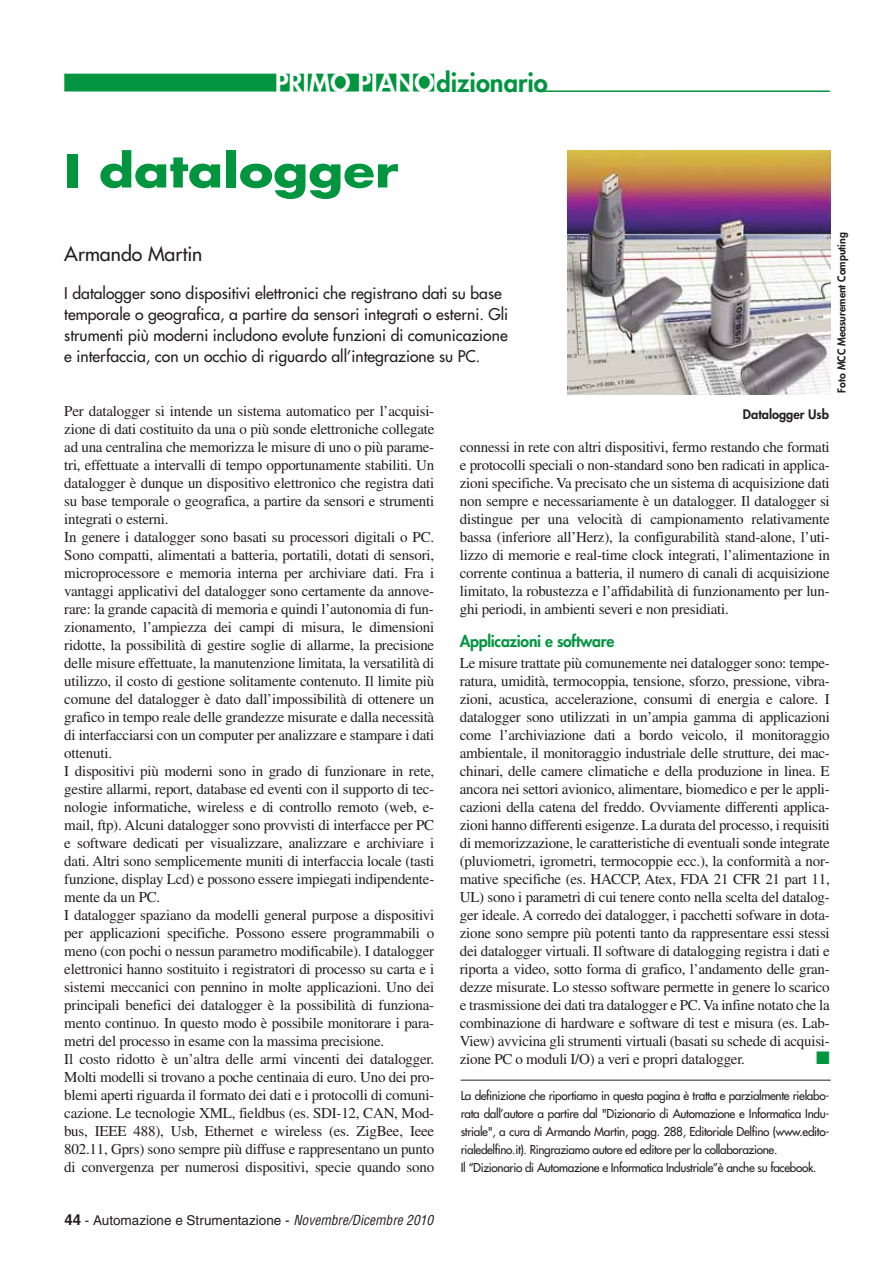
<style>
.page{position:relative;width:892px;height:1266px;background:#fff}
.page>*{position:absolute;margin:0;border:0;box-sizing:border-box;transform-origin:0 0}
.t1{font:700 45px "Futura LT";color:#01953f;scale:1.15 1}
.t2{font:800 25.5px "Futura LT";color:#fff}
.t3{font:19.5px "Futura LT";color:#231f20}
.t4{font:18px "Zapf Dingbats";color:#01953f}
.t5{font:15.75px/21px "Futura LT";color:#231f20}
.t6{font:800 15.75px "Futura LT";letter-spacing:-.015em;color:#01953f}
.t7{font:15px/18px "Times LT";letter-spacing:-.015em;color:#231f20;text-align:justify}
.t8{font:13.5px "Helvetica LT";color:#231f20}
.t9{font:800 12.75px "Futura LT";color:#231f20}
.t10{font:12px/18px "Futura LT";letter-spacing:-.03em;color:#231f20}
.t11{font:800 10.5px "Futura LT";color:#231f20}
.s1{color:#01953f}
.s2{font-weight:700;font-size:15px}
.s3{font-style:italic;font-stretch:condensed}
</style>
<div class="page">
<div style="left:64px;top:74px;width:370px;height:17px;background:#01953f"></div>
<hr style="left:543px;top:90px;width:287px;height:2px;background:#01953f">
<img style="left:568px;top:150px;width:262px;height:244px">
<hr style="left:461px;top:1079px;width:370px;height:1px;background:#231f20">
<h2 class="t2" style="left:275px;top:71px;width:274px">PRIMO PIANO<span class="s1">dizionario</span></h2>
<h1 class="t1" style="left:64px;top:145px;width:292px">I datalogger</h1>
<h3 class="t3" style="left:64px;top:244px;width:140px">Armando Martin</h3>
<p class="t5" style="left:64px;top:284px;width:445px">I datalogger sono dispositivi elettronici che registrano dati su base temporale o geografica, a partire da sensori integrati o esterni. Gli strumenti più moderni includono evolute funzioni di comunicazione e interfaccia, con un occhio di riguardo all’integrazione su PC.</p>
<p class="t11" style="left:837px;top:392px;width:162px;rotate:-90deg">Foto MCC Measurement Computing</p>
<p class="t7" style="left:64px;top:403px;width:372px;text-align:left">Per datalogger si intende un sistema automatico per l’acquisi&shy;zione di dati costituito da una o più sonde elettroniche collegate ad una centralina che memorizza le misure di uno o più parame&shy;tri, effettuate a intervalli di tempo opportunamente stabiliti. Un datalogger è dunque un dispositivo elettronico che registra dati su base temporale o geografica, a partire da sensori e strumenti integrati o esterni.<br>In genere i datalogger sono basati su processori digitali o PC.<br>Sono compatti, alimentati a batteria, portatili, dotati di sensori, microprocessore e memoria interna per archiviare dati. Fra i vantaggi applicativi del datalogger sono certamente da annove&shy;rare: la grande capacità di memoria e quindi l’autonomia di fun&shy;zionamento, l’ampiezza dei campi di misura, le dimensioni ridotte, la possibilità di gestire soglie di allarme, la precisione delle misure effettuate, la manutenzione limitata, la versatilità di utilizzo, il costo di gestione solitamente contenuto. Il limite più comune del datalogger è dato dall’impossibilità di ottenere un grafico in tempo reale delle grandezze misurate e dalla necessità di interfacciarsi con un computer per analizzare e stampare i dati ottenuti.<br>I dispositivi più moderni sono in grado di funzionare in rete, gestire allarmi, report, database ed eventi con il supporto di tec&shy;nologie informatiche, wireless e di controllo remoto (web, e&shy;mail, ftp). Alcuni datalogger sono provvisti di interfacce per PC e software dedicati per visualizzare, analizzare e archiviare i dati. Altri sono semplicemente muniti di interfaccia locale (tasti funzione, display Lcd) e possono essere impiegati indipendente&shy;mente da un PC.<br>I datalogger spaziano da modelli general purpose a dispositivi per applicazioni specifiche. Possono essere programmabili o meno (con pochi o nessun parametro modificabile). I datalogger elettronici hanno sostituito i registratori di processo su carta e i sistemi meccanici con pennino in molte applicazioni. Uno dei principali benefici dei datalogger è la possibilità di funziona&shy;mento continuo. In questo modo è possibile monitorare i para&shy;metri del processo in esame con la massima precisione.<br>Il costo ridotto è un’altra delle armi vincenti dei datalogger.<br>Molti modelli si trovano a poche centinaia di euro. Uno dei pro&shy;blemi aperti riguarda il formato dei dati e i protocolli di comuni&shy;cazione. Le tecnologie XML, fieldbus (es. SDI-12, CAN, Mod&shy;bus, IEEE 488), Usb, Ethernet e wireless (es. ZigBee, Ieee 802.11, Gprs) sono sempre più diffuse e rappresentano un punto di convergenza per numerosi dispositivi, specie quando sono</p>
<p class="t8" style="left:65px;top:1214px;width:370px"><span class="s2">44</span> - Automazione e Strumentazione - <span class="s3">Novembre/Dicembre 2010</span></p>
<p class="t9" style="left:743px;top:408px;width:88px">Datalogger Usb</p>
<p class="t7" style="left:460px;top:439px;width:371px">connessi in rete con altri dispositivi, fermo re stando che formati e protocolli speciali o non-standard sono ben radicati in applica&shy;zioni specifiche. Va precisato che un sistema di acquisizione dati non sempre e necessariamente è un datalogger. Il datalogger si distingue per una velocità di campionamento relativamente bassa (inferiore all’Herz), la configurabilità stand-alone, l’uti&shy;lizzo di memorie e real-time clock integrati, l’alimentazione in corrente continua a batteria, il numero di canali di acquisizione limitato, la robustezza e l’affidabilità di funzionamento per lun&shy;ghi periodi, in ambienti severi e non presidiati.</p>
<p class="t6" style="left:460px;top:634px;width:156px">Applicazioni e software</p>
<p class="t7" style="left:460px;top:655px;width:371px">Le misure trattate più comunemente nei datalogger sono: tempe&shy;ratura, umidità, termocoppia, tensione, sforzo, pressione, vibra&shy;zioni, acustica, accelerazione, consumi di energia e calore. I datalogger sono utilizzati in un’ampia gamma di applicazioni come l’archiviazione dati a bordo veicolo, il monitoraggio ambientale, il monitoraggio industriale delle strutture, dei mac&shy;chinari, delle camere climatiche e della produzione in linea. E ancora nei settori avionico, alimentare, biomedico e per le appli&shy;cazioni della catena del freddo. Ovviamente differenti applica&shy;zioni hanno differenti esigenze. La durata del processo, i requisiti di memorizzazione, le caratteristiche di eventuali sonde integrate (pluviometri, igrometri, termocoppie ecc.), la conformità a nor&shy;mative specifiche (es. HACCP, Atex, FDA 21 CFR 21 part 11, UL) sono i parametri di cui tenere conto nella scelta del datalog&shy;ger ideale. A corredo dei datalogger, i pacchetti sofware in dota&shy;zione sono sempre più potenti tanto da rappresentare essi stessi dei datalogger virtuali. Il software di datalogging registra i dati e riporta a video, sotto forma di grafico, l’andamento delle gran&shy;dezze misurate. Lo stesso software permette in genere lo scarico e trasmissione dei dati tra datalogger e PC. Va infine notato che la combinazione di hardware e software di test e misura (es. Lab-View) avvicina gli strumenti virtuali (basati su schede di acquisi&shy;zione PC o moduli I/O) a veri e propri datalogger.</p>
<p class="t4" style="left:816px;top:1048px;width:15px">■</p>
<p class="t10" style="left:461px;top:1087px;width:370px">La definizione che riportiamo in questa pagina è tratta e parzialmente rielabo&shy;rata dall’autore a partire dal "Dizionario di Automazione e Informatica Indu&shy;striale", a cura di Armando Martin, pagg. 288, Editoriale Delfino (www.edito&shy;rialedelfino.it). Ringraziamo autore ed editore per la collaborazione.<br>Il “Dizionario di Automazione e Informatica Industriale”è anche su facebook.</p>
</div>
